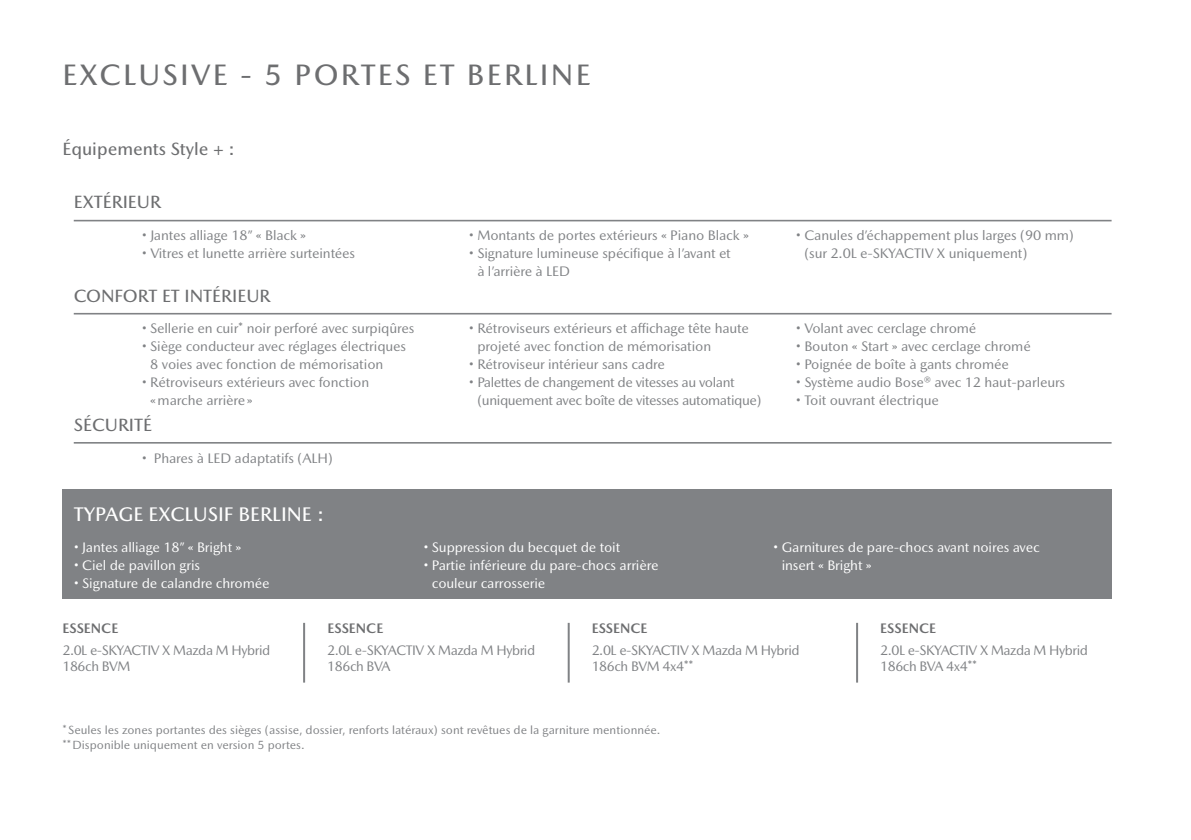
<style>
.page{position:relative;width:1191px;height:840px;background:#fff}
.page>*{position:absolute;margin:0;border:0;box-sizing:border-box;transform-origin:0 0}
.t1{font:500 30px "Mazda Type Cyrillic";letter-spacing:.075em;color:#6d6e70}
.t2{font:500 20px "Mazda Type Cyrillic";color:#fff}
.t3{font:500 18px "Mazda Type Cyrillic";color:#6d6e70}
.t4{font:14px/18px "Mazda Type Cyrillic";letter-spacing:-.01em;color:#808285}
.t5{font:14px/18px "Mazda Type Cyrillic";letter-spacing:-.01em;color:#fff}
.t6{font:14px/16px "Mazda Type Cyrillic";letter-spacing:-.03em;color:#808285}
.t7{font:700 14px "Mazda Type Cyrillic";color:#6d6e70}
.t8{font:12px/14.4px "Mazda Type Cyrillic";color:#808285}
</style>
<div class="page">
<hr style="left:74px;top:220px;width:1037px;height:1px;background:#808285">
<hr style="left:74px;top:442px;width:1037px;height:1px;background:#808285">
<hr style="left:74px;top:313px;width:1037px;height:1px;background:#808285">
<hr style="left:303px;top:622px;width:2px;height:60px;background:#808285">
<hr style="left:856px;top:622px;width:2px;height:60px;background:#808285">
<hr style="left:567px;top:622px;width:2px;height:60px;background:#808285">
<div style="left:62px;top:489px;width:1049px;height:109px;background:#808285"></div>
<h1 class="t1" style="left:62px;top:63px;width:530px">EXCLUSIVE - 5 PORTES ET BERLINE</h1>
<p class="t3" style="left:62px;top:142px;width:174px">Équipements Style + :</p>
<p class="t3" style="left:74px;top:195px;width:89px">EXTÉRIEUR</p>
<p class="t4" style="left:150px;top:227px;width:206px">Jantes alliage 18” « Black »<br>Vitres et lunette arrière surteintées</p>
<p class="t4" style="left:477px;top:227px;width:273px">Montants de portes extérieurs « Piano Black »<br>Signature lumineuse spécifique à l’avant et<br>à l’arrière à LED</p>
<p class="t4" style="left:804px;top:227px;width:271px">Canules d’échappement plus larges (90 mm) (sur 2.0L e-SKYACTIV X uniquement)</p>
<p class="t3" style="left:74px;top:288px;width:198px">CONFORT ET INTÉRIEUR</p>
<p class="t4" style="left:150px;top:320px;width:265px">Sellerie en cuir* noir perforé avec surpiqûres Siège conducteur avec réglages électriques 8 voies avec fonction de mémorisation Rétroviseurs extérieurs avec fonction<br>« marche arrière »</p>
<p class="t4" style="left:477px;top:320px;width:286px">Rétroviseurs extérieurs et affichage tête haute projeté avec fonction de mémorisation Rétroviseur intérieur sans cadre<br>Palettes de changement de vitesses au volant (uniquement avec boîte de vitesses automatique)</p>
<p class="t4" style="left:804px;top:320px;width:262px">Volant avec cerclage chromé<br>Bouton « Start » avec cerclage chromé<br>Poignée de boîte à gants chromée<br>Système audio Bose® avec 12 haut-parleurs<br>Toit ouvrant électrique</p>
<p class="t3" style="left:74px;top:417px;width:80px">SÉCURITÉ</p>
<p class="t4" style="left:154px;top:450px;width:180px">Phares à LED adaptatifs (ALH)</p>
<h2 class="t2" style="left:74px;top:506px;width:252px">TYPAGE EXCLUSIF BERLINE :</h2>
<p class="t5" style="left:82px;top:538px;width:189px">Jantes alliage 18” « Bright »<br>Ciel de pavillon gris<br>Signature de calandre chromée</p>
<p class="t5" style="left:432px;top:539px;width:228px">Suppression du becquet de toit<br>Partie inférieure du pare-chocs arrière couleur carrosserie</p>
<p class="t5" style="left:781px;top:539px;width:259px">Garnitures de pare-chocs avant noires avec insert « Bright »</p>
<p class="t7" style="left:62px;top:620px;width:57px">ESSENCE</p>
<p class="t7" style="left:327px;top:620px;width:57px">ESSENCE</p>
<p class="t7" style="left:591px;top:620px;width:57px">ESSENCE</p>
<p class="t7" style="left:880px;top:620px;width:57px">ESSENCE</p>
<p class="t6" style="left:62px;top:643px;width:209px">2.0L e-SKYACTIV X Mazda M Hybrid<br>186ch BVM</p>
<p class="t6" style="left:327px;top:643px;width:209px">2.0L e-SKYACTIV X Mazda M Hybrid<br>186ch BVA</p>
<p class="t6" style="left:591px;top:643px;width:209px">2.0L e-SKYACTIV X Mazda M Hybrid<br>186ch BVM 4x4**</p>
<p class="t6" style="left:880px;top:643px;width:209px">2.0L e-SKYACTIV X Mazda M Hybrid<br>186ch BVA 4x4**</p>
<p class="t8" style="left:62px;top:723px;width:599px">* Seules les zones portantes des sièges (assise, dossier, renforts latéraux) sont revêtues de la garniture mentionnée. ** Disponible uniquement en version 5 portes.</p>
</div>
